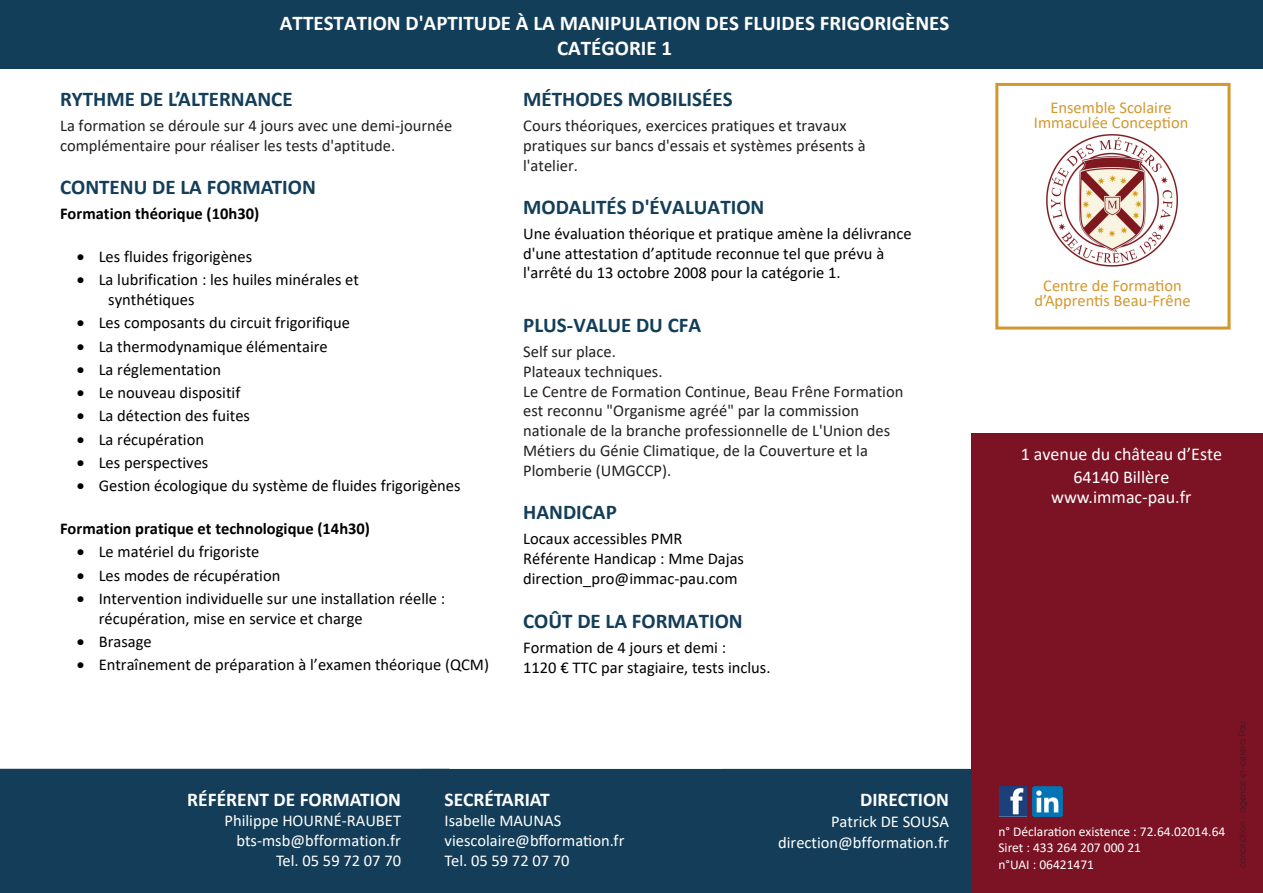
<style>
.page{position:relative;width:1263px;height:893px;background:#fff}
.page>*{position:absolute;margin:0;border:0;box-sizing:border-box;transform-origin:0 0}
.t1{font:700 21px "Calibri";color:#133e59}
.t2{font:700 21px/25.2px "Calibri";color:#fff;text-align:center}
.t3{font:700 21px "Calibri";color:#133e59}
.t4{font:700 19.5px "Calibri";color:#fff}
.t5{font:18px/23.7px "Calibri";color:#fff;text-align:center}
.t6{font:16.5px/19.8px "Calibri";color:#000}
.t7{font:16.5px/19.8px "Calibri";color:#231f20}
.t8{font:16.5px/19.8px "Calibri";color:#fff;text-align:right}
.t9{font:16.5px/15px "Calibri";color:#d2982e;text-align:center}
.t10{font:700 16.5px "Calibri";color:#000}
.t11{font:13.5px/16.2px "Calibri";color:#fff}
.t12{font:9px "Caviar Dreams";color:#231f20}
</style>
<div class="page">
<div style="left:0;top:769px;width:422px;height:124px;background:#133d58"></div>
<div style="left:422px;top:769px;width:299px;height:124px;background:#133d58"></div>
<div style="left:972px;top:433px;width:291px;height:460px;background:#7b1324"></div>
<div style="left:995px;top:83px;width:235px;height:247px;border:3px solid #d2982e"></div>
<div style="left:0;top:0;width:1263px;height:69px;background:#133e59"></div>
<img style="left:999px;top:786px;width:27px;height:30px">
<img style="left:1033px;top:786px;width:29px;height:30px">
<div style="left:721px;top:769px;width:251px;height:124px;background:#133d58"></div>
<img style="left:1046px;top:135px;width:132px;height:132px">
<p class="t2" style="left:280px;top:10px;width:671px">ATTESTATION D'APTITUDE À LA MANIPULATION DES FLUIDES FRIGORIGÈNES<br>CATÉGORIE 1</p>
<p class="t3" style="left:60px;top:84px;width:234px">RYTHME DE L’ALTERNANCE</p>
<p class="t7" style="left:60px;top:115px;width:394px">La formation se déroule sur 4 jours avec une demi-journée complémentaire pour réaliser les tests d'aptitude.</p>
<p class="t3" style="left:60px;top:172px;width:257px">CONTENU DE LA FORMATION</p>
<p class="t10" style="left:60px;top:202px;width:201px">Formation théorique (10h30)</p>
<p class="t6" style="left:77px;top:246px;width:177px">• Les fluides frigorigènes</p>
<p class="t6" style="left:108px;top:269px;width:252px;text-indent:-32px">• La lubrification : les huiles minérales et synthétiques</p>
<p class="t6" style="left:77px;top:313px;width:275px">• Les composants du circuit frigorifique</p>
<p class="t6" style="left:77px;top:336px;width:253px">• La thermodynamique élémentaire</p>
<p class="t6" style="left:77px;top:359px;width:146px">• La réglementation</p>
<p class="t6" style="left:77px;top:382px;width:165px">• Le nouveau dispositif</p>
<p class="t6" style="left:77px;top:405px;width:175px">• La détection des fuites</p>
<p class="t6" style="left:77px;top:429px;width:129px">• La récupération</p>
<p class="t6" style="left:77px;top:452px;width:133px">• Les perspectives</p>
<p class="t6" style="left:77px;top:475px;width:385px">• Gestion écologique du système de fluides frigorigènes</p>
<p class="t10" style="left:60px;top:517px;width:311px">Formation pratique et technologique (14h30)</p>
<p class="t6" style="left:77px;top:541px;width:184px">• Le matériel du frigoriste</p>
<p class="t6" style="left:77px;top:565px;width:205px">• Les modes de récupération</p>
<p class="t6" style="left:99px;top:588px;width:348px;text-indent:-22px">• Intervention individuelle sur une installation réelle : récupération, mise en service et charge</p>
<p class="t6" style="left:77px;top:631px;width:76px">• Brasage</p>
<p class="t6" style="left:77px;top:654px;width:414px">• Entraînement de préparation à l’examen théorique (QCM)</p>
<p class="t1" style="left:523px;top:84px;width:211px">MÉTHODES MOBILISÉES</p>
<p class="t7" style="left:523px;top:115px;width:344px">Cours théoriques, exercices pratiques et travaux pratiques sur bancs d'essais et systèmes présents à l'atelier.</p>
<p class="t1" style="left:523px;top:192px;width:243px">MODALITÉS D'ÉVALUATION</p>
<p class="t6" style="left:523px;top:223px;width:390px">Une évaluation théorique et pratique amène la délivrance d'une attestation d’aptitude reconnue tel que prévu à l'arrêté du 13 octobre 2008 pour la catégorie 1.</p>
<p class="t1" style="left:523px;top:310px;width:180px">PLUS-VALUE DU CFA</p>
<p class="t7" style="left:523px;top:341px;width:382px">Self sur place.<br>Plateaux techniques.<br>Le Centre de Formation Continue, Beau Frêne Formation est reconnu "Organisme agréé" par la commission nationale de la branche professionnelle de L'Union des Métiers du Génie Climatique, de la Couverture et la Plomberie (UMGCCP).</p>
<p class="t1" style="left:523px;top:497px;width:95px">HANDICAP</p>
<p class="t6" style="left:523px;top:528px;width:222px">Locaux accessibles PMR<br>Référente Handicap : Mme Dajas direction_pro@immac-pau.com</p>
<p class="t1" style="left:523px;top:606px;width:221px">COÛT DE LA FORMATION</p>
<p class="t6" style="left:523px;top:637px;width:249px">Formation de 4 jours et demi :<br>1120 € TTC par stagiaire, tests inclus.</p>
<p class="t4" style="left:187px;top:786px;width:215px">RÉFÉRENT DE FORMATION</p>
<p class="t8" style="left:225px;top:810px;width:178px">Philippe HOURNÉ-RAUBET bts-msb@bfformation.fr<br>Tel. 05 59 72 07 70</p>
<p class="t4" style="left:445px;top:786px;width:107px">SECRÉTARIAT</p>
<p class="t8" style="left:445px;top:810px;width:181px;text-align:left">Isabelle MAUNAS viescolaire@bfformation.fr<br>Tel. 05 59 72 07 70</p>
<p class="t4" style="left:860px;top:786px;width:91px">DIRECTION</p>
<p class="t8" style="left:778px;top:810px;width:172px;line-height:21.6px">Patrick DE SOUSA direction@bfformation.fr</p>
<p class="t9" style="left:1034px;top:99px;width:156px">Ensemble Scolaire<br>Immaculée Conception</p>
<p class="t9" style="left:1034px;top:277px;width:158px">Centre de Formation d’Apprentis Beau-Frêne</p>
<p class="t5" style="left:1021px;top:441px;width:203px">1 avenue du château d’Este<br>64140 Billère</p>
<p class="t5" style="left:1051px;top:485px;width:142px">www.immac-pau.fr</p>
<p class="t11" style="left:998px;top:823px;width:228px">n° Déclaration existence : 72.64.02014.64</p>
<p class="t11" style="left:998px;top:839px;width:144px">Siret : 433 264 207 000 21 n°UAI : 06421471</p>
<p class="t12" style="left:1236px;top:868px;width:149px;rotate:-90deg">conception : agence et-cetera Pau</p>
</div>
